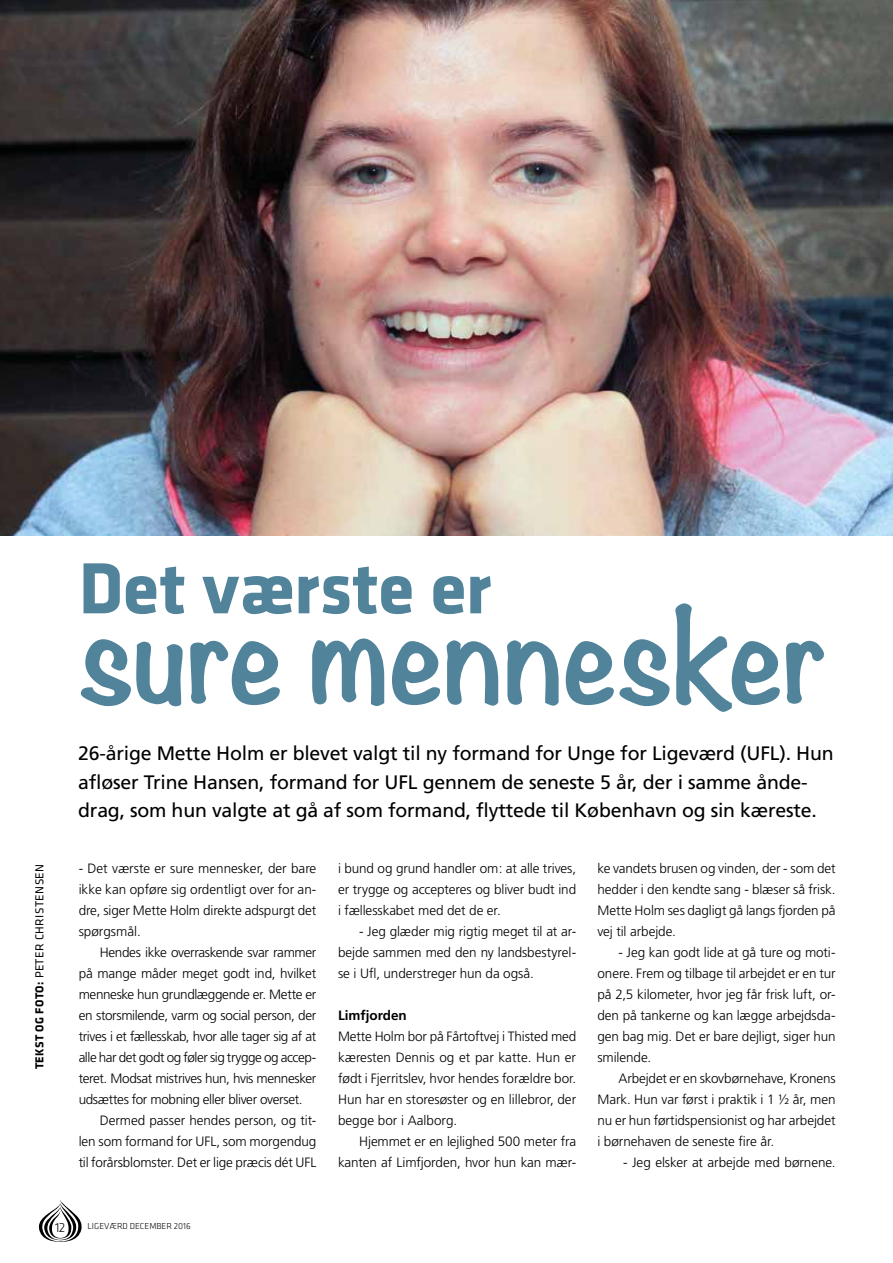
<style>
.page{position:relative;width:893px;height:1263px;background:#fff}
.page>*{position:absolute;margin:0;border:0;box-sizing:border-box;transform-origin:0 0}
.t1{font:700 115.5px "Noteworthy";letter-spacing:-.01em;color:#51839a}
.t2{font:700 75px "Klavika";letter-spacing:-.005em;color:#51839a}
.t3{font:19.5px/28.5px "Frutiger";letter-spacing:-.01em;color:#000}
.t4{font:300 13.5px/21px "Frutiger";letter-spacing:-.005em;color:#000;text-align:justify}
.t5{font:700 13.5px "Frutiger";color:#000}
.t6{font:300 13.5px "Klavika";color:#000}
.t7{font:12px "Klavika";letter-spacing:.03em;color:#000}
.t8{font:300 9px "Klavika";color:#000}
.s1{font-weight:700}
</style>
<div class="page">
<svg style="left:38px;top:1200px;width:44px;height:42px"></svg>
<img style="left:0;top:0;width:893px;height:536px">
<p class="t7" style="left:32px;top:1069px;width:207px;rotate:-90deg"><span class="s1">Tekst og foto:</span> Peter Christensen</p>
<h2 class="t2" style="left:79px;top:548px;width:414px">Det værste er</h2>
<h1 class="t1" style="left:79px;top:554px;width:752px">sure mennesker</h1>
<p class="t3" style="left:78px;top:739px;width:757px">26-årige Mette Holm er blevet valgt til ny formand for Unge for Ligeværd (UFL). Hun afløser Trine Hansen, formand for UFL gennem de seneste 5 år, der i samme ånde&shy;drag, som hun valgte at gå af som formand, flyttede til København og sin kæreste.</p>
<p class="t4" style="left:79px;top:858px;width:239px">- Det værste er sure mennesker, der bare ikke kan opføre sig ordentligt over for an&shy;dre, siger Mette Holm direkte adspurgt det spørgsmål.</p>
<p class="t4" style="left:79px;top:942px;width:239px;text-indent:21px">Hendes ikke overraskende svar rammer på mange måder meget godt ind, hvilket menneske hun grundlæggende er. Mette er en storsmilende, varm og social person, der trives i et fællesskab, hvor alle tager sig af at alle har det godt og føler sig trygge og accep&shy;teret. Modsat mistrives hun, hvis mennesker udsættes for mobning eller bliver overset.</p>
<p class="t4" style="left:79px;top:1110px;width:239px;text-indent:21px">Dermed passer hendes person, og tit&shy;len som formand for UFL, som morgendug til forårsblomster. Det er lige præcis dét UFL</p>
<p class="t4" style="left:338px;top:858px;width:240px">i bund og grund handler om: at alle trives, er trygge og accepteres og bliver budt ind i fællesskabet med det de er.</p>
<p class="t4" style="left:338px;top:921px;width:240px;text-indent:21px">- Jeg glæder mig rigtig meget til at ar&shy;bejde sammen med den ny landsbestyrel&shy;se i Ufl, understreger hun da også.</p>
<p class="t5" style="left:338px;top:1007px;width:70px">Limfjorden</p>
<p class="t4" style="left:338px;top:1026px;width:240px">Mette Holm bor på Fårtoftvej i Thisted med kæresten Dennis og et par katte. Hun er født i Fjerritslev, hvor hendes forældre bor.<br>Hun har en storesøster og en lillebror, der begge bor i Aalborg.</p>
<p class="t4" style="left:338px;top:1131px;width:240px;text-align:right">Hjemmet er en lejlighed 500 meter fra kanten af Limfjorden, hvor hun kan mær-</p>
<p class="t4" style="left:597px;top:858px;width:240px">ke vandets brusen og vinden, der - som det hedder i den kendte sang - blæser så frisk.<br>Mette Holm ses dagligt gå langs fjorden på vej til arbejde.</p>
<p class="t4" style="left:597px;top:942px;width:240px;text-indent:21px">- Jeg kan godt lide at gå ture og moti&shy;onere. Frem og tilbage til arbejdet er en tur på 2,5 kilometer, hvor jeg får frisk luft, or&shy;den på tankerne og kan lægge arbejdsda&shy;gen bag mig. Det er bare dejligt, siger hun smilende.</p>
<p class="t4" style="left:597px;top:1068px;width:240px;text-indent:21px">Arbejdet er en skovbørnehave, Kronens Mark. Hun var først i praktik i 1 ½ år, men nu er hun førtidspensionist og har arbejdet i børnehaven de seneste fire år.</p>
<p class="t4" style="left:623px;top:1152px;width:214px">- Jeg elsker at arbejde med børnene.</p>
<p class="t6" style="left:55px;top:1219px;width:12px">12</p>
<p class="t8" style="left:88px;top:1221px;width:105px">LIGEVÆRD DECEMBER 2016</p>
</div>
